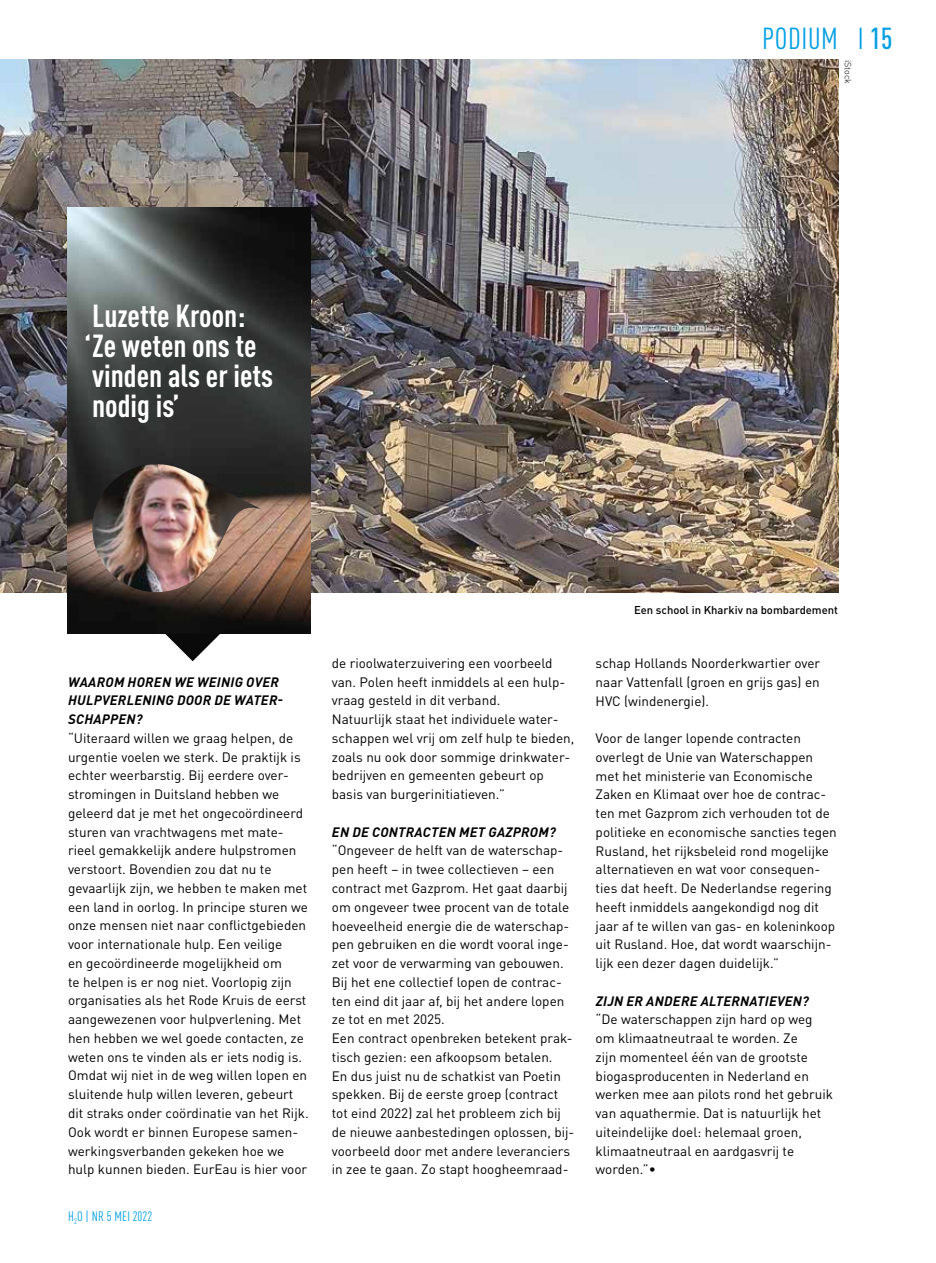
<style>
.page{position:relative;width:936px;height:1263px;background:#fff}
.page>*{position:absolute;margin:0;border:0;box-sizing:border-box;transform-origin:0 0}
.t1{font:700 condensed 31.5px/30px "DIN Pro";color:#fff}
.t2{font:condensed 30px "DIN Pro";letter-spacing:.02em;color:#009fe3}
.t3{font:13.5px/18.8px "DIN Pro";color:#000}
.t4{font:italic 700 13.5px/18.8px "DIN Pro";letter-spacing:.02em;color:#000}
.t5{font:condensed 13.5px "DIN Pro";letter-spacing:.01em;color:#009fe3}
.t6{font:500 11.25px "DIN Pro";color:#000}
.t7{font:300 9px "DIN Pro";color:#000}
.s1{font-weight:500}
</style>
<div class="page">
<img style="left:0;top:60px;width:838px;height:533px">
<img style="left:68px;top:208px;width:242px;height:426px">
<img style="left:92px;top:464px;width:170px;height:128px">
<svg style="left:165px;top:634px;width:55px;height:27px"></svg>
<h2 class="t2" style="left:762px;top:17px;width:132px">PODIUM I <span class="s1">15</span></h2>
<p class="t7" style="left:854px;top:60px;width:26px;rotate:90deg">iStock</p>
<h1 class="t1" style="left:92px;top:298px;width:182px">Luzette Kroon:<br>Ze weten ons te vinden als er iets nodig is’</h1>
<h1 class="t1" style="left:84px;top:330px;width:9px">‘</h1>
<p class="t4" style="left:68px;top:671px;width:216px">WAAROM HOREN WE WEINIG OVER<br>HULPVERLENING DOOR DE WATER-<br>SCHAPPEN?</p>
<p class="t3" style="left:68px;top:727px;width:242px">“Uiteraard willen we graag helpen, de urgentie voelen we sterk. De praktijk is echter weerbarstig. Bij eerdere over&shy;stromingen in Duitsland hebben we geleerd dat je met het ongecoördineerd sturen van vrachtwagens met mate&shy;rieel gemakkelijk andere hulpstromen verstoort. Bovendien zou dat nu te gevaarlijk zijn, we hebben te maken met een land in oorlog. In principe sturen we onze mensen niet naar conflictgebieden voor internationale hulp. Een veilige<br>en gecoördineerde mogelijkheid om<br>te helpen is er nog niet. Voorlopig zijn organisaties als het Rode Kruis de eerst aangewezenen voor hulpverlening. Met hen hebben we wel goede contacten, ze weten ons te vinden als er iets nodig is.<br>Omdat wij niet in de weg willen lopen en sluitende hulp willen leveren, gebeurt dit straks onder coördinatie van het Rijk.<br>Ook wordt er binnen Europese samen&shy;werkingsverbanden gekeken hoe we hulp kunnen bieden. EurEau is hier voor</p>
<p class="t5" style="left:68px;top:1207px;width:86px">H<sub>2</sub>O | NR 5 MEI 2022</p>
<p class="t3" style="left:332px;top:652px;width:244px">de rioolwaterzuivering een voorbeeld van. Polen heeft inmiddels al een hulp&shy;vraag gesteld in dit verband.<br>Natuurlijk staat het individuele water&shy;schappen wel vrij om zelf hulp te bieden, zoals nu ook door sommige drinkwater&shy;bedrijven en gemeenten gebeurt op basis van burgerinitiatieven.”</p>
<p class="t4" style="left:332px;top:821px;width:225px">EN DE CONTRACTEN MET GAZPROM?</p>
<p class="t3" style="left:332px;top:840px;width:244px">“Ongeveer de helft van de waterschap&shy;pen heeft – in twee collectieven – een contract met Gazprom. Het gaat daarbij om ongeveer twee procent van de totale hoeveelheid energie die de waterschap&shy;pen gebruiken en die wordt vooral inge&shy;zet voor de verwarming van gebouwen.<br>Bij het ene collectief lopen de contrac&shy;ten eind dit jaar af, bij het andere lopen ze tot en met 2025.<br>Een contract openbreken betekent prak&shy;tisch gezien: een afkoopsom betalen.<br>En dus juist nu de schatkist van Poetin spekken. Bij de eerste groep (contract tot eind 2022) zal het probleem zich bij de nieuwe aanbestedingen oplossen, bij&shy;voorbeeld door met andere leveranciers in zee te gaan. Zo stapt hoogheemraad-</p>
<p class="t6" style="left:634px;top:601px;width:205px">Een school in Kharkiv na bombardement</p>
<p class="t3" style="left:595px;top:652px;width:226px;text-align:justify">schap Hollands Noorderkwartier over naar Vattenfall (groen en grijs gas) en HVC (windenergie).</p>
<p class="t3" style="left:595px;top:727px;width:243px">Voor de langer lopende contracten overlegt de Unie van Waterschappen met het ministerie van Economische Zaken en Klimaat over hoe de contrac&shy;ten met Gazprom zich verhouden tot de politieke en economische sancties tegen Rusland, het rijksbeleid rond mogelijke alternatieven en wat voor consequen&shy;ties dat heeft. De Nederlandse regering heeft inmiddels aangekondigd nog dit jaar af te willen van gas- en koleninkoop uit Rusland. Hoe, dat wordt waarschijn&shy;lijk een dezer dagen duidelijk.”</p>
<p class="t4" style="left:595px;top:990px;width:214px">ZIJN ER ANDERE ALTERNATIEVEN?</p>
<p class="t3" style="left:595px;top:1009px;width:239px">“De waterschappen zijn hard op weg om klimaatneutraal te worden. Ze<br>zijn momenteel één van de grootste biogasproducenten in Nederland en werken mee aan pilots rond het gebruik van aquathermie. Dat is natuurlijk het uiteindelijke doel: helemaal groen, klimaatneutraal en aardgasvrij te worden.”•</p>
</div>
